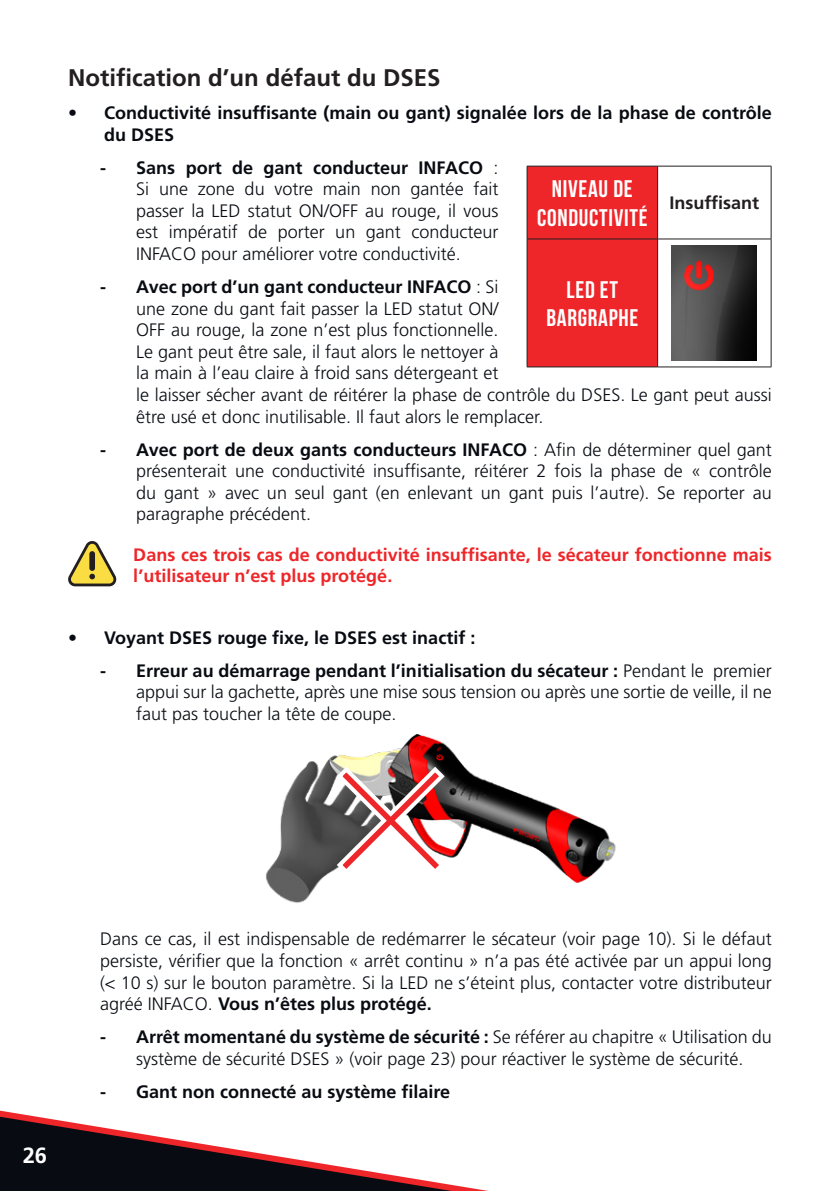
<style>
.page{position:relative;width:840px;height:1191px;background:#fff}
.page>*{position:absolute;margin:0;border:0;box-sizing:border-box;transform-origin:0 0}
.t1{font:700 24px/28.8px "Bebas Neue";letter-spacing:.03em;color:#fff;text-align:center}
.sous_titres{font:700 24px "Frutiger Pro";color:#231f20}
.t2{font:700 22px "Frutiger Pro";color:#fff}
.t3{font:300 18px/21.6px "Frutiger Pro";color:#080c12;text-align:justify}
.t4{font:700 18px/21.6px "Frutiger Pro";color:#080c12}
.t5{font:700 18px/21.6px "Frutiger Pro";color:#ee2629}
.t6{font:700 18px "Frutiger Pro";color:#231f20}
.s1{font-weight:700}
</style>
<div class="page">
<svg style="left:0;top:1110px;width:488px;height:81px"></svg>
<svg style="left:68px;top:541px;width:49px;height:45px"></svg>
<div style="left:89px;top:551px;width:6px;height:20px;background:#231f20;border-radius:3px"></div>
<img style="left:265px;top:735px;width:351px;height:168px">
<svg style="left:334px;top:764px;width:113px;height:113px"></svg>
<div style="left:527px;top:167px;width:129px;height:199px;background:#ee2629"></div>
<hr style="left:526px;top:166px;width:131px;height:1px;background:#231f20">
<hr style="left:526px;top:166px;width:1px;height:73px;background:#231f20">
<hr style="left:657px;top:166px;width:114px;height:1px;background:#231f20">
<hr style="left:770px;top:166px;width:1px;height:73px;background:#231f20">
<hr style="left:526px;top:239px;width:130px;height:1px;background:#231f20">
<hr style="left:526px;top:239px;width:1px;height:128px;background:#231f20">
<hr style="left:657px;top:239px;width:114px;height:1px;background:#231f20">
<hr style="left:770px;top:239px;width:1px;height:128px;background:#231f20">
<hr style="left:526px;top:366px;width:131px;height:1px;background:#231f20">
<hr style="left:657px;top:366px;width:114px;height:1px;background:#231f20">
<hr style="left:656px;top:166px;width:1px;height:73px;background:#231f20">
<hr style="left:656px;top:239px;width:1px;height:128px;background:#231f20">
<img style="left:671px;top:246px;width:85px;height:114px">
<p class="sous_titres" style="left:68px;top:64px;width:374px">Notification d’un défaut du DSES</p>
<p class="t4" style="left:104px;top:102px;width:668px;text-indent:-36px">• Conductivité insuffisante (main ou gant) signalée lors de la phase de contrôle du DSES</p>
<p class="t3" style="left:136px;top:157px;width:363px;text-indent:-36px"><span class="s1">- Sans port de gant conducteur INFACO</span> :<br>Si une zone du votre main non gantée fait passer la LED statut ON/OFF au rouge, il vous est impératif de porter un gant conducteur INFACO pour améliorer votre conductivité.</p>
<p class="t3" style="left:136px;top:276px;width:637px;text-align:left;text-indent:-36px"><span class="s1">- Avec port d’un gant conducteur INFACO</span> : Si<br>une zone du gant fait passer la LED statut ON/<br>OFF au rouge, la zone n’est plus fonctionnelle.<br>Le gant peut être sale, il faut alors le nettoyer à<br>la main à l’eau claire à froid sans détergeant et<br>le laisser sécher avant de réitérer la phase de contrôle du DSES. Le gant peut aussi être usé et donc inutilisable. Il faut alors le remplacer.</p>
<p class="t3" style="left:136px;top:438px;width:636px;text-indent:-36px"><span class="s1">- Avec port de deux gants conducteurs INFACO</span> : Afin de déterminer quel gant présenterait une conductivité insuffisante, réitérer 2 fois la phase de « contrôle du gant » avec un seul gant (en enlevant un gant puis l’autre). Se reporter au paragraphe précédent.</p>
<p class="t5" style="left:133px;top:544px;width:639px">Dans ces trois cas de conductivité insuffisante, le sécateur fonctionne mais l’utilisateur n’est plus protégé.</p>
<p class="t1" style="left:537px;top:174px;width:112px">NIVEAU DE<br>CONDUCTIVITÉ</p>
<p class="t6" style="left:669px;top:192px;width:91px">Insuffisant</p>
<p class="t1" style="left:546px;top:274px;width:93px">LED ET<br>BARGRAPHE</p>
<p class="t4" style="left:68px;top:627px;width:408px">• Voyant DSES rouge fixe, le DSES est inactif :</p>
<p class="t3" style="left:136px;top:659px;width:636px;text-indent:-36px"><span class="s1">- Erreur au démarrage pendant l’initialisation du sécateur :</span> Pendant le premier appui sur la gachette, après une mise sous tension ou après une sortie de veille, il ne faut pas toucher la tête de coupe.</p>
<p class="t2" style="left:23px;top:1142px;width:26px">26</p>
<p class="t3" style="left:100px;top:928px;width:673px">Dans ce cas, il est indispensable de redémarrer le sécateur (voir page 10). Si le défaut persiste, vérifier que la fonction « arrêt continu » n’a pas été activée par un appui long (&lt; 10 s) sur le bouton paramètre. Si la LED ne s’éteint plus, contacter votre distributeur agréé INFACO. <span class="s1">Vous n’êtes plus protégé.</span></p>
<p class="t3" style="left:100px;top:1026px;width:672px;text-align:center"><span class="s1">- Arrêt momentané du système de sécurité :</span> Se référer au chapitre « Utilisation du système de sécurité DSES » (voir page 23) pour réactiver le système de sécurité.</p>
<p class="t4" style="left:100px;top:1080px;width:351px">- Gant non connecté au système filaire</p>
</div>
